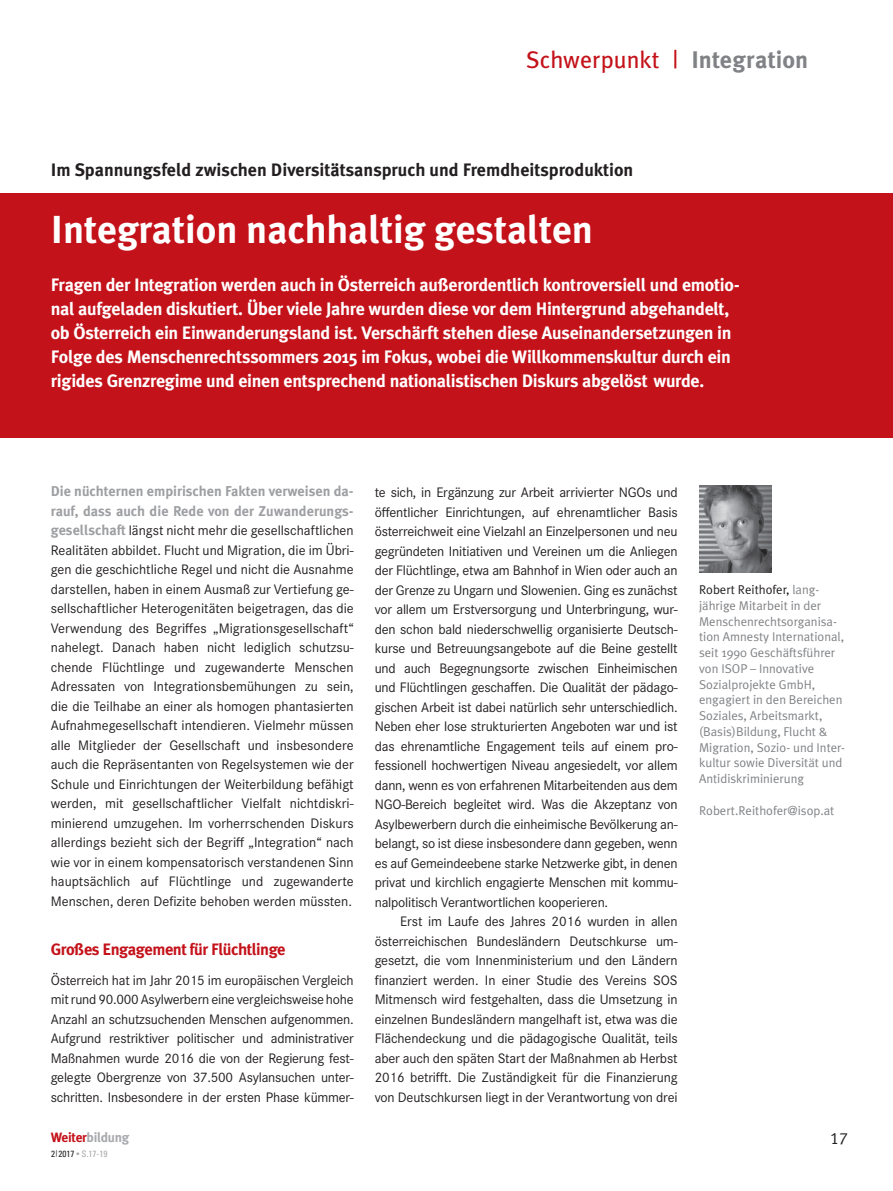
<style>
.page{position:relative;width:893px;height:1191px;background:#fff}
.page>*{position:absolute;margin:0;border:0;box-sizing:border-box;transform-origin:0 0}
.t1{font:700 39px "Meta Plus";color:#fff}
.t2{font:24px "Meta Plus";color:#c4121a}
.t3{font:700 18px/24px "Meta Plus";letter-spacing:-.02em;color:#fff}
.t4{font:700 18px "Meta Plus";color:#231f20}
.t5{font:700 16.5px "Meta Plus";letter-spacing:-.03em;color:#c4121a}
.t6{font:16.5px "Meta Plus Normal Caps";color:#231f20}
.t7{font:14.25px/19.5px "Corporate S";letter-spacing:-.015em;color:#231f20;text-align:justify}
.t8{font:700 14.25px/19.5px "Meta Plus";color:#9d9fa2}
.t9{font:700 13.5px "Meta Plus";letter-spacing:-.025em;color:#a8a9ad}
.t10{font:12.75px/15.8px "Meta Plus Normal";color:#808285}
.t11{font:condensed 9px "Univers LT Std";color:#a8a9ad}
.s1{font-weight:700;color:#808285}
.s2{font-family:"Meta Plus";font-weight:700;color:#9d9fa2}
.s3{color:#c4121a}
.s4{color:#231f20}
</style>
<div class="page">
<div style="left:0;top:193px;width:893px;height:92px;background:#c4121a"></div>
<div style="left:0;top:277px;width:893px;height:161px;background:#c4121a"></div>
<img style="left:700px;top:485px;width:72px;height:87px">
<h2 class="t2" style="left:526px;top:46px;width:284px">Schwerpunkt | <span class="s1">Integration</span></h2>
<p class="t4" style="left:51px;top:159px;width:584px">Im Spannungsfeld zwischen Diversitätsanspruch und Fremdheitsproduktion</p>
<h1 class="t1" style="left:51px;top:207px;width:544px">Integration nachhaltig gestalten</h1>
<p class="t3" style="left:51px;top:273px;width:691px">Fragen der Integration werden auch in Österreich außerordentlich kontroversiell und emotio&shy;nal aufgeladen diskutiert. Über viele Jahre wurden diese vor dem Hintergrund abgehandelt, ob Österreich ein Einwanderungsland ist. Verschärft stehen diese Auseinandersetzungen in Folge des Menschenrechtssommers 2015 im Fokus, wobei die Willkommenskultur durch ein rigides Grenzregime und einen entsprechend nationalistischen Diskurs abgelöst wurde.</p>
<p class="t8" style="left:51px;top:481px;width:304px">Die nüchternen empirischen Fakten verweisen da&shy;rauf, dass auch die Rede von der Zuwanderungs-</p>
<p class="t7" style="left:51px;top:520px;width:304px"><span class="s2">gesellschaft</span> längst nicht mehr die gesellschaftlichen Realitäten abbildet. Flucht und Migration, die im Übri&shy;gen die geschichtliche Regel und nicht die Ausnahme darstellen, haben in einem Ausmaß zur Vertiefung ge&shy;sellschaftlicher Heterogenitäten beigetragen, das die Verwendung des Begriffes „Migrationsgesellschaft“ nahelegt. Danach haben nicht lediglich schutzsu&shy;chende Flüchtlinge und zugewanderte Menschen Adressaten von Integrationsbemühungen zu sein, die die Teilhabe an einer als homogen phantasierten Aufnahmegesellschaft intendieren. Vielmehr müssen alle Mitglieder der Gesellschaft und insbesondere auch die Repräsentanten von Regelsystemen wie der Schule und Einrichtungen der Weiterbildung befähigt werden, mit gesellschaftlicher Vielfalt nichtdiskri&shy;minierend umzugehen. Im vorherrschenden Diskurs allerdings bezieht sich der Begriff „Integration“ nach wie vor in einem kompensatorisch verstandenen Sinn hauptsächlich auf Flüchtlinge und zugewanderte Menschen, deren Defizite behoben werden müssten.</p>
<p class="t5" style="left:51px;top:939px;width:236px">Großes Engagement für Flüchtlinge</p>
<p class="t7" style="left:51px;top:969px;width:304px">Österreich hat im Jahr 2015 im europäischen Vergleich mit rund 90.000 Asylwerbern eine vergleichsweise hohe Anzahl an schutzsuchenden Menschen aufgenommen.<br>Aufgrund restriktiver politischer und administrativer Maßnahmen wurde 2016 die von der Regierung fest&shy;gelegte Obergrenze von 37.500 Asylansuchen unter&shy;schritten. Insbesondere in der ersten Phase kümmer-</p>
<p class="t9" style="left:51px;top:1129px;width:80px"><span class="s3">Weiter</span>bildung</p>
<p class="t11" style="left:51px;top:1147px;width:58px"><span class="s4">2</span> <sup>|</sup> <span class="s4">2017</span> • S.17-19</p>
<p class="t7" style="left:375px;top:482px;width:304px">te sich, in Ergänzung zur Arbeit arrivierter NGOs und öffentlicher Einrichtungen, auf ehrenamtlicher Basis österreichweit eine Vielzahl an Einzelpersonen und neu gegründeten Initiativen und Vereinen um die Anliegen der Flüchtlinge, etwa am Bahnhof in Wien oder auch an der Grenze zu Ungarn und Slowenien. Ging es zunächst vor allem um Erstversorgung und Unterbringung, wur&shy;den schon bald niederschwellig organisierte Deutsch&shy;kurse und Betreuungsangebote auf die Beine gestellt und auch Begegnungsorte zwischen Einheimischen und Flüchtlingen geschaffen. Die Qualität der pädago&shy;gischen Arbeit ist dabei natürlich sehr unterschiedlich.<br>Neben eher lose strukturierten Angeboten war und ist das ehrenamtliche Engagement teils auf einem pro&shy;fessionell hochwertigen Niveau angesiedelt, vor allem dann, wenn es von erfahrenen Mitarbeitenden aus dem NGO-Bereich begleitet wird. Was die Akzeptanz von Asylbewerbern durch die einheimische Bevölkerung an&shy;belangt, so ist diese insbesondere dann gegeben, wenn es auf Gemeindeebene starke Netzwerke gibt, in denen privat und kirchlich engagierte Menschen mit kommu&shy;nalpolitisch Verantwortlichen kooperieren.</p>
<p class="t7" style="left:375px;top:910px;width:304px;text-indent:25px">Erst im Laufe des Jahres 2016 wurden in allen österreichischen Bundesländern Deutschkurse um&shy;gesetzt, die vom Innenministerium und den Ländern finanziert werden. In einer Studie des Vereins SOS Mitmensch wird festgehalten, dass die Umsetzung in einzelnen Bundesländern mangelhaft ist, etwa was die Flächendeckung und die pädagogische Qualität, teils aber auch den späten Start der Maßnahmen ab Herbst 2016 betrifft. Die Zuständigkeit für die Finanzierung von Deutschkursen liegt in der Verantwortung von drei</p>
<p class="t10" style="left:699px;top:581px;width:147px"><span class="s4">Robert Reithofer,</span> lang&shy;jährige Mitarbeit in der<br>Menschenrechtsorganisa&shy;tion Amnesty International, seit 1990 Geschäftsführer von ISOP – Innovative<br>Sozialprojekte GmbH, engagiert in den Bereichen<br>Soziales, Arbeitsmarkt, (Basis)Bildung, Flucht &amp;<br>Migration, Sozio- und Inter&shy;kultur sowie Diversität und<br>Antidiskriminierung</p>
<p class="t10" style="left:699px;top:802px;width:137px">Robert.Reithofer@isop.at</p>
<p class="t6" style="left:830px;top:1129px;width:19px">17</p>
</div>
